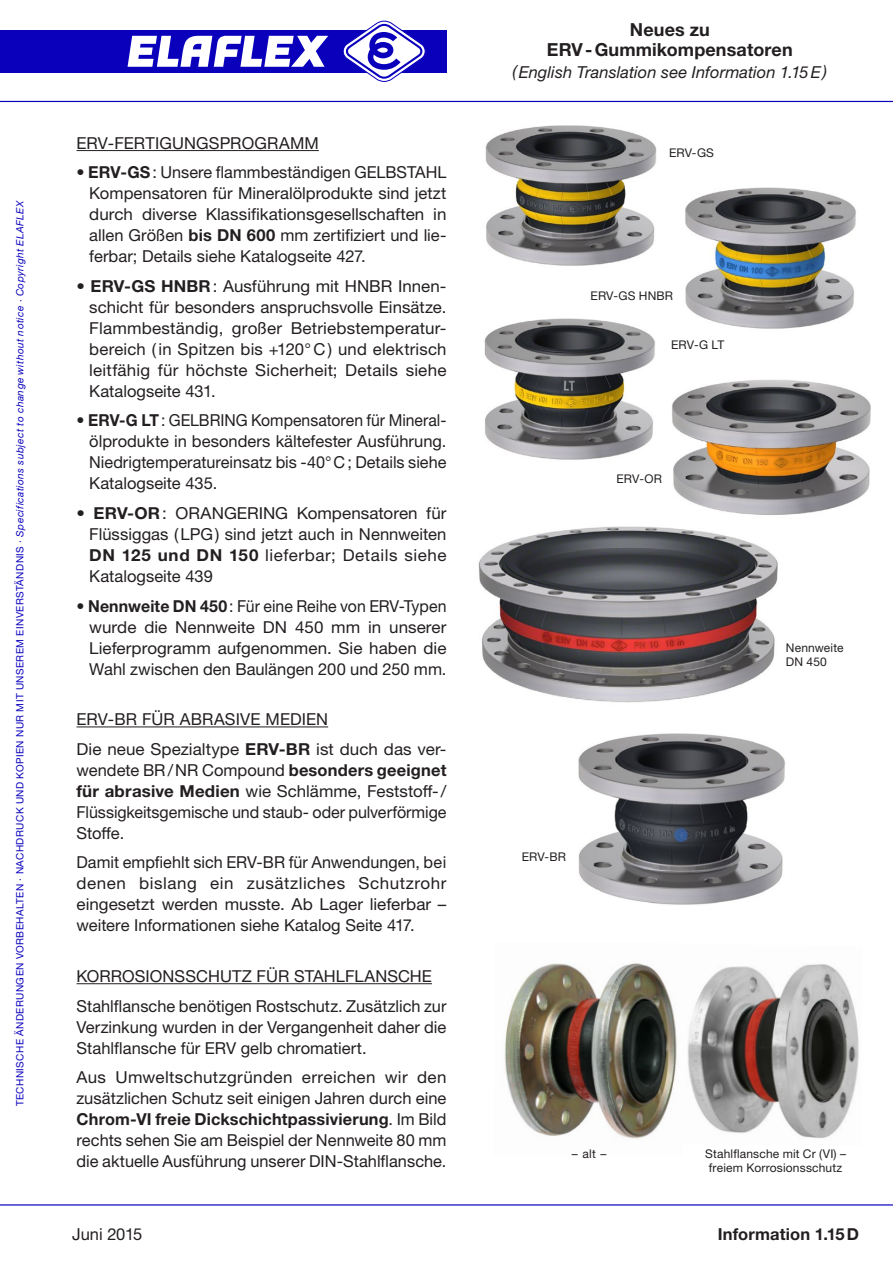
<style>
.page{position:relative;width:893px;height:1263px;background:#fff}
.page>*{position:absolute;margin:0;border:0;box-sizing:border-box;transform-origin:0 0}
.Headline_VS{font:700 18px/19.8px "Helvetica Neue LTW1 G";letter-spacing:.005em;color:#231f20;text-align:center}
.t1{font:16.5px/21px "Helvetica Neue LTW1 G";color:#231f20;text-align:justify}
.t2{font:16.5px/21px "Helvetica Neue LTW1 G";color:#231f20;text-align:justify;scale:.96 1}
.t3{font:16.5px/21px "Helvetica Neue LTW1 G";color:#231f20;text-align:justify;scale:.95 1}
.Headline_VS-2{font:italic 16.5px "Helvetica Neue LTW1 G";letter-spacing:.005em;color:#231f20}
.t4{font:700 16.5px "Helvetica Neue LTW1 G";letter-spacing:.01em;color:#231f20}
.t5{font:12px/14.4px "Helvetica Neue LTW1 G";letter-spacing:.01em;color:#231f20}
.t6{font:10.05px "Helvetica Neue LTW1 G";letter-spacing:.04em;color:#0a00bc}
.s1{font-style:italic}
.s2{font-weight:300}
.s3{font-weight:700}
</style>
<div class="page">
<hr style="left:0;top:1204px;width:893px;height:1px;background:#0a00bc">
<hr style="left:0;top:101px;width:893px;height:1px;background:#0a00bc">
<div style="left:0;top:30px;width:446px;height:43px;background:#0a00bc"></div>
<svg style="left:343px;top:21px;width:83px;height:61px"></svg>
<svg style="left:128px;top:35px;width:200px;height:32px"></svg>
<hr style="left:77px;top:150px;width:242px;height:1px;background:#231f20">
<hr style="left:77px;top:726px;width:251px;height:1px;background:#231f20">
<hr style="left:77px;top:983px;width:355px;height:1px;background:#231f20">
<img style="left:485px;top:125px;width:172px;height:141px">
<img style="left:685px;top:187px;width:171px;height:142px">
<img style="left:484px;top:318px;width:171px;height:142px">
<img style="left:478px;top:526px;width:300px;height:177px">
<img style="left:672px;top:379px;width:199px;height:136px">
<img style="left:578px;top:733px;width:207px;height:172px">
<img style="left:504px;top:963px;width:173px;height:176px">
<img style="left:687px;top:964px;width:172px;height:174px">
<p class="t6" style="left:14px;top:1106px;width:908px;rotate:-90deg">TECHNISCHE ÄNDERUNGEN VORBEHALTEN · NACHDRUCK UND KOPIEN NUR MIT UNSEREM EINVERSTÄNDNIS · <span class="s1">Specifications subject to change without notice · Copyright ELAFLEX</span></p>
<p class="t1" style="left:77px;top:132px;width:244px">ERV-FERTIGUNGSPROGRAMM</p>
<p class="t1" style="left:89px;top:162px;width:359px;text-indent:-13px"><span class="s2">•</span> <span class="s3">ERV-GS</span>: Unsere flammbeständigen GELBSTAHL Kompensatoren für Mineralölprodukte sind jetzt durch diverse Klassifikationsgesellschaften in allen Größen <span class="s3">bis DN 600</span> mm zertifiziert und lie&shy;ferbar; Details siehe Katalogseite 427.</p>
<p class="t1" style="left:89px;top:275px;width:359px;text-indent:-13px"><span class="s2">•</span> <span class="s3">ERV-GS HNBR</span>: Ausführung mit HNBR Innen&shy;schicht für besonders anspruchsvolle Einsätze.<br>Flammbeständig, großer Betriebstemperatur&shy;bereich ( in Spitzen bis +120° C ) und elektrisch leitfähig für höchste Sicherheit; Details siehe Katalogseite 431.</p>
<p class="t3" style="left:89px;top:410px;width:377px;text-indent:-13px"><span class="s2">•</span> <span class="s3">ERV-G LT</span>: GELBRING Kompensatoren für Mineral&shy;ölprodukte in besonders kältefester Ausführung.<br>Niedrigtemperatureinsatz bis -40°C; Details siehe Katalogseite 435.</p>
<p class="t1" style="left:89px;top:502px;width:359px;text-indent:-13px"><span class="s2">•</span> <span class="s3">ERV-OR</span>: ORANGERING Kompensatoren für Flüssiggas (LPG) sind jetzt auch in Nennweiten <span class="s3">DN 125 und DN 150</span> lieferbar; Details siehe Katalogseite 439</p>
<p class="t2" style="left:89px;top:595px;width:374px;text-indent:-13px"><span class="s2">•</span> <span class="s3">Nennweite DN 450</span>: Für eine Reihe von ERV-Typen wurde die Nennweite DN 450 mm in unserer Lieferprogramm aufgenommen. Sie haben die Wahl zwischen den Baulängen 200 und 250 mm.</p>
<p class="t1" style="left:77px;top:709px;width:253px">ERV-BR FÜR ABRASIVE MEDIEN</p>
<p class="t1" style="left:77px;top:738px;width:371px">Die neue Spezialtype <span class="s3">ERV-BR</span> ist duch das ver&shy;wendete BR/NR Compound <span class="s3">besonders geeignet für abrasive Medien</span> wie Schlämme, Feststoff-/ Flüssigkeitsgemische und staub- oder pulverförmige Stoffe.</p>
<p class="t1" style="left:77px;top:852px;width:371px">Damit empfiehlt sich ERV-BR für Anwendungen, bei denen bislang ein zusätzliches Schutzrohr eingesetzt werden musste. Ab Lager lieferbar – weitere Informationen siehe Katalog Seite 417.</p>
<p class="t1" style="left:77px;top:965px;width:357px">KORROSIONSSCHUTZ FÜR STAHLFLANSCHE</p>
<p class="t1" style="left:77px;top:995px;width:371px">Stahlflansche benötigen Rostschutz. Zusätzlich zur Verzinkung wurden in der Vergangenheit daher die Stahlflansche für ERV gelb chromatiert.</p>
<p class="t1" style="left:77px;top:1066px;width:371px">Aus Umweltschutzgründen erreichen wir den zusätzlichen Schutz seit einigen Jahren durch eine <span class="s3">Chrom-VI freie Dickschichtpassivierung</span>. Im Bild rechts sehen Sie am Beispiel der Nennweite 80 mm die aktuelle Ausführung unserer DIN-Stahlflansche.</p>
<p class="Headline_VS" style="left:547px;top:20px;width:247px">Neues zu<br>ERV-Gummikompensatoren</p>
<p class="Headline_VS-2" style="left:512px;top:62px;width:316px">(English Translation see Information 1.15E)</p>
<p class="t5" style="left:669px;top:145px;width:46px">ERV-GS</p>
<p class="t5" style="left:591px;top:289px;width:84px">ERV-GS HNBR</p>
<p class="t5" style="left:671px;top:338px;width:55px">ERV-G LT</p>
<p class="t5" style="left:617px;top:472px;width:47px">ERV-OR</p>
<p class="t5" style="left:522px;top:850px;width:46px">ERV-BR</p>
<p class="t5" style="left:786px;top:640px;width:59px">Nennweite<br>DN 450</p>
<p class="t5" style="left:572px;top:1146px;width:36px">– alt –</p>
<p class="t5" style="left:705px;top:1146px;width:142px;text-align:center">Stahlflansche mit Cr (VI) – freiem Korrosionsschutz</p>
<p class="t1" style="left:72px;top:1224px;width:72px">Juni 2015</p>
<p class="t4" style="left:718px;top:1224px;width:143px">Information 1.15D</p>
</div>
